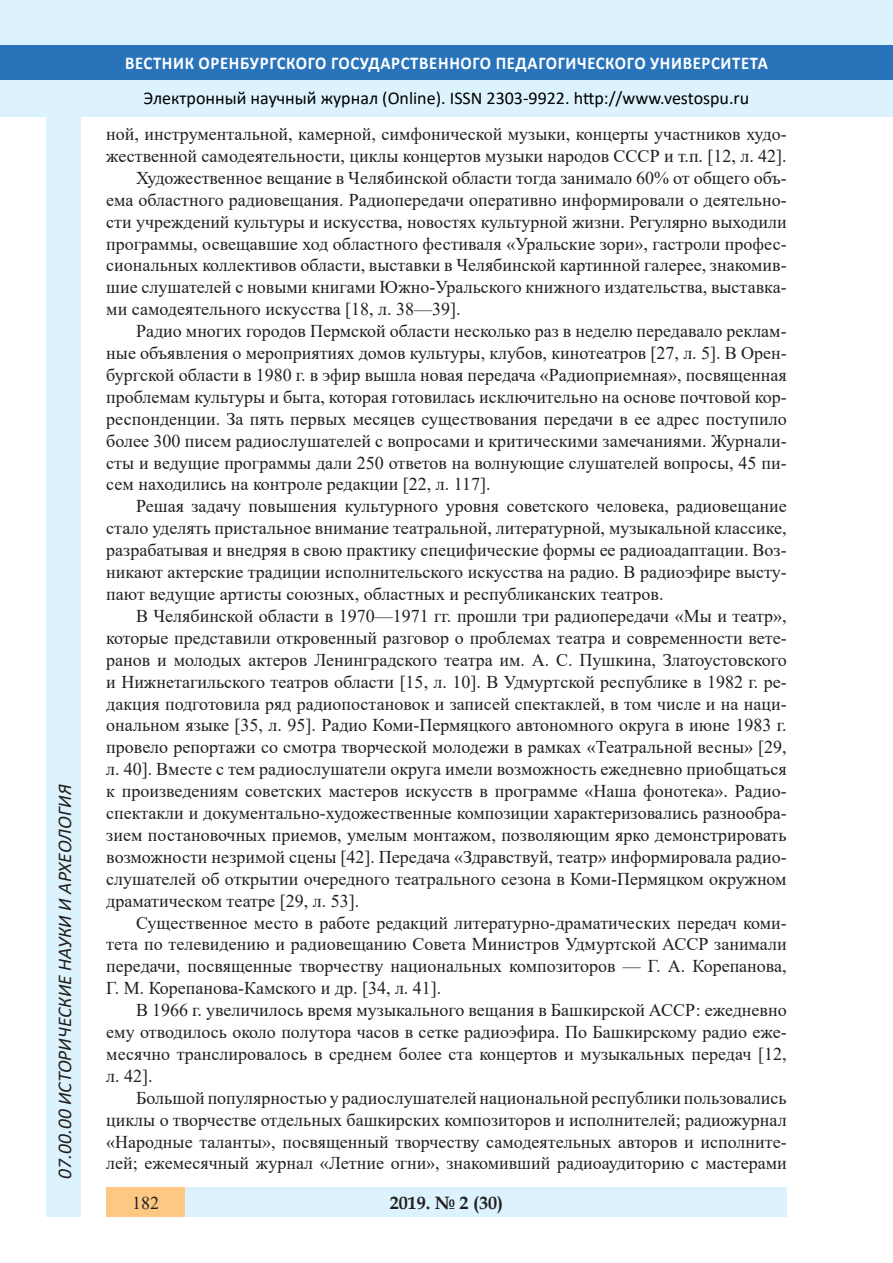
<style>
.page{position:relative;width:893px;height:1263px;background:#fff}
.page>*{position:absolute;margin:0;border:0;box-sizing:border-box;transform-origin:0 0}
.t1{font:italic 19.5px "Calibri";color:#231f20}
.Стиль2{font:18px/21.9px "Times New Roman";color:#231f20;text-align:justify}
.t2{font:18px "Calibri";color:#000}
.t3{font:700 18px "Calibri";letter-spacing:.04em;color:#fff;scale:.93 1}
.t4{font:700 18px "Book Antiqua";color:#231f20}
</style>
<div class="page">
<div style="left:0;top:0;width:893px;height:116px;background:#dcf2fc"></div>
<div style="left:0;top:45px;width:893px;height:34px;background:#2873ba"></div>
<div style="left:106px;top:1188px;width:681px;height:29px;background:#dcf2fc"></div>
<div style="left:106px;top:1188px;width:79px;height:29px;background:#fdc784"></div>
<div style="left:47px;top:116px;width:34px;height:1101px;background:#dcf2fc"></div>
<p class="t1" style="left:51px;top:1179px;width:395px;rotate:-90deg">07.00.00 ИСТОРИЧЕСКИЕ НАУКИ И АРХЕОЛОГИЯ</p>
<p class="t1" style="left:51px;top:1105px;width:206px;rotate:-90deg">БИОЛОГИЧЕСКИЕ НАУКИ</p>
<p class="t1" style="left:51px;top:1169px;width:11px;rotate:-90deg">3</p>
<p class="t3" style="left:125px;top:50px;width:693px">ВЕСТНИК ОРЕНБУРГСКОГО ГОСУДАРСТВЕННОГО ПЕДАГОГИЧЕСКОГО УНИВЕРСИТЕТА</p>
<p class="t2" style="left:144px;top:85px;width:607px">Электронный научный журнал (Online). ISSN 2303-9922. http://www.vestospu.ru</p>
<p class="t2" style="left:583px;top:85px;width:13px">t</p>
<p class="t2" style="left:583px;top:85px;width:13px">t</p>
<p class="Стиль2" style="left:106px;top:122px;width:682px">ной, инструментальной, камерной, симфонической музыки, концерты участников худо&shy;жественной самодеятельности, циклы концертов музыки народов СССР и т.п. [12, л. 42].</p>
<p class="Стиль2" style="left:106px;top:166px;width:682px;text-indent:30px">Художественное вещание в Челябинской области тогда занимало 60% от общего объ&shy;ема областного радиовещания. Радиопередачи оперативно информировали о деятельно&shy;сти учреждений культуры и искусства, новостях культурной жизни. Регулярно выходили программы, освещавшие ход областного фестиваля «Уральские зори», гастроли профес&shy;сиональных коллективов области, выставки в Челябинской картинной галерее, знакомив&shy;шие слушателей с новыми книгами Южно-Уральского книжного издательства, выставка&shy;ми самодеятельного искусства [18, л. 38—39].</p>
<p class="Стиль2" style="left:106px;top:320px;width:682px;text-indent:30px">Радио многих городов Пермской области несколько раз в неделю передавало реклам&shy;ные объявления о мероприятиях домов культуры, клубов, кинотеатров [27, л. 5]. В Орен&shy;бургской области в 1980 г. в эфир вышла новая передача «Радиоприемная», посвященная проблемам культуры и быта, которая готовилась исключительно на основе почтовой кор&shy;респонденции. За пять первых месяцев существования передачи в ее адрес поступило более 300 писем радиослушателей с вопросами и критическими замечаниями. Журнали&shy;сты и ведущие программы дали 250 ответов на волнующие слушателей вопросы, 45 пи&shy;сем находились на контроле редакции [22, л. 117].</p>
<p class="Стиль2" style="left:106px;top:495px;width:682px;text-indent:30px">Решая задачу повышения культурного уровня советского человека, радиовещание стало уделять пристальное внимание театральной, литературной, музыкальной классике, разрабатывая и внедряя в свою практику специфические формы ее радиоадаптации. Воз&shy;никают актерские традиции исполнительского искусства на радио. В радиоэфире высту&shy;пают ведущие артисты союзных, областных и республиканских театров.</p>
<p class="Стиль2" style="left:106px;top:604px;width:682px;text-indent:30px">В Челябинской области в 1970—1971 гг. прошли три радиопередачи «Мы и театр», которые представили откровенный разговор о проблемах театра и современности вете&shy;ранов и молодых актеров Ленинградского театра им. А. С. Пушкина, Златоустовского и Нижнетагильского театров области [15, л. 10]. В Удмуртской республике в 1982 г. ре&shy;дакция подготовила ряд радиопостановок и записей спектаклей, в том числе и на наци&shy;ональном языке [35, л. 95]. Радио Коми-Пермяцкого автономного округа в июне 1983 г. провело репортажи со смотра творческой молодежи в рамках «Театральной весны» [29, л. 40]. Вместе с тем радиослушатели округа имели возможность ежедневно приобщаться к произведениям советских мастеров искусств в программе «Наша фонотека». Радио&shy;спектакли и документально-художественные композиции характеризовались разнообра&shy;зием постановочных приемов, умелым монтажом, позволяющим ярко демонстрировать возможности незримой сцены [42]. Передача «Здравствуй, театр» информировала радио&shy;слушателей об открытии очередного театрального сезона в Коми-Пермяцком окружном драматическом театре [29, л. 53].</p>
<p class="Стиль2" style="left:106px;top:911px;width:682px;text-indent:30px">Существенное место в работе редакций литературно-драматических передач коми&shy;тета по телевидению и радиовещанию Совета Министров Удмуртской АССР занимали передачи, посвященные творчеству национальных композиторов — Г. А. Корепанова, Г. М. Корепанова-Камского и др. [34, л. 41].</p>
<p class="Стиль2" style="left:106px;top:998px;width:682px;text-indent:30px">В 1966 г. увеличилось время музыкального вещания в Башкирской АССР: ежедневно ему отводилось около полутора часов в сетке радиоэфира. По Башкирскому радио еже&shy;месячно транслировалось в среднем более ста концертов и музыкальных передач [12, л. 42].</p>
<p class="Стиль2" style="left:106px;top:1086px;width:682px;text-indent:30px">Большой популярностью у радиослушателей национальной республики пользовались циклы о творчестве отдельных башкирских композиторов и исполнителей; радиожурнал «Народные таланты», посвященный творчеству самодеятельных авторов и исполните&shy;лей; ежемесячный журнал «Летние огни», знакомивший радиоаудиторию с мастерами</p>
<p class="t4" style="left:390px;top:1190px;width:115px">2019. № 2 (30)</p>
<p class="Стиль2" style="left:132px;top:1191px;width:28px">182</p>
<p class="t4" style="left:488px;top:1190px;width:10px">6</p>
<p class="t4" style="left:417px;top:1190px;width:10px">8</p>
<p class="t4" style="left:460px;top:1190px;width:39px">1 25</p>
</div>
